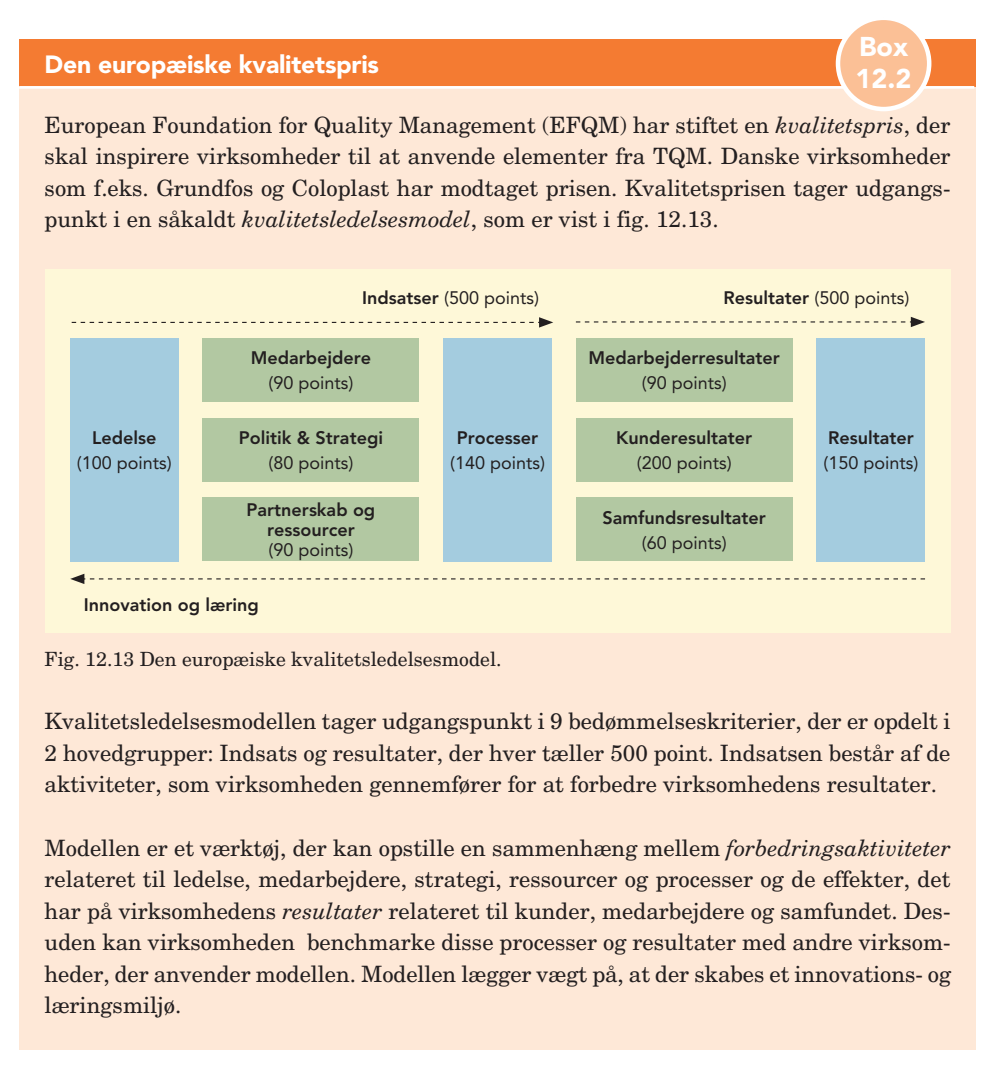
<style>
.page{position:relative;width:1007px;height:1082px;background:#fff}
.page>*{position:absolute;margin:0;border:0;box-sizing:border-box;transform-origin:0 0}
.t1{font:900 27px/31.5px "Avenir";color:#fff}
.t2{font:900 24.75px "Avenir";letter-spacing:-.01em;color:#fff}
.t3{font:22.5px/31.5px "New Century Schlbk";color:#231f20;text-align:justify}
.t4{font:19.57px "New Century Schlbk";color:#231f20}
.t5{font:800 18px/20.2px "Avenir";color:#231f20;text-align:center}
.t6{font:18px "Avenir";color:#231f20}
.s1{font-style:italic}
.s2{font-weight:800}
</style>
<div class="page">
<div style="left:19px;top:43px;width:957px;height:1006px;background:#fee8d7"></div>
<div style="left:19px;top:39px;width:957px;height:48px;background:#f47b32"></div>
<hr style="left:19px;top:86px;width:955px;height:3px;background:#fff">
<div style="left:836px;top:16px;width:95px;height:95px;background:#fbc096;border:4px solid #fff;border-radius:50%"></div>
<div style="left:45px;top:269px;width:905px;height:363px;background:#fef8d8"></div>
<svg style="left:576px;top:317px;width:349px;height:10px"></svg>
<svg style="left:72px;top:317px;width:481px;height:10px"></svg>
<svg style="left:70px;top:573px;width:855px;height:11px"></svg>
<div style="left:70px;top:338px;width:108px;height:223px;background:#a4ccdf"></div>
<div style="left:816px;top:338px;width:109px;height:223px;background:#a4ccdf"></div>
<div style="left:443px;top:338px;width:109px;height:223px;background:#a4ccdf"></div>
<div style="left:203px;top:338px;width:216px;height:63px;background:#b2c8a2"></div>
<div style="left:203px;top:417px;width:216px;height:64px;background:#b2c8a2"></div>
<div style="left:203px;top:497px;width:216px;height:64px;background:#b2c8a2"></div>
<div style="left:576px;top:338px;width:216px;height:63px;background:#b2c8a2"></div>
<div style="left:576px;top:417px;width:216px;height:64px;background:#b2c8a2"></div>
<div style="left:576px;top:497px;width:216px;height:64px;background:#b2c8a2"></div>
<p class="t1" style="left:855px;top:31px;width:57px">Box<br>12.2</p>
<p class="t2" style="left:45px;top:50px;width:336px">Den europæiske kvalitetspris</p>
<p class="t3" style="left:45px;top:109px;width:907px">European Foundation for Quality Management (EFQM) har stiftet en <span class="s1">kvalitetspris</span>, der skal inspirere virksomheder til at anvende elementer fra TQM. Danske virksomheder som f.eks. Grundfos og Coloplast har modtaget prisen. Kvalitetsprisen tager udgangs&shy;punkt i en såkaldt <span class="s1">kvalitetsledelsesmodel</span>, som er vist i fig. 12.13.</p>
<p class="t5" style="left:92px;top:427px;width:66px">Ledelse</p>
<p class="t6" style="left:77px;top:452px;width:97px">(100 points)</p>
<p class="t6" style="left:362px;top:287px;width:179px"><span class="s2">Indsatser</span> (500 points)</p>
<p class="t6" style="left:723px;top:287px;width:188px"><span class="s2">Resultater</span> (500 points)</p>
<p class="t5" style="left:251px;top:348px;width:122px">Medarbejdere</p>
<p class="t6" style="left:268px;top:372px;width:87px">(90 points)</p>
<p class="t5" style="left:239px;top:427px;width:146px">Politik &amp; Strategi</p>
<p class="t6" style="left:268px;top:452px;width:87px">(80 points)</p>
<p class="t5" style="left:247px;top:499px;width:130px">Partnerskab og ressourcer</p>
<p class="t6" style="left:268px;top:539px;width:87px">(90 points)</p>
<p class="t5" style="left:457px;top:427px;width:83px">Processer</p>
<p class="t6" style="left:450px;top:452px;width:97px">(140 points)</p>
<p class="t5" style="left:588px;top:348px;width:193px">Medarbejderresultater</p>
<p class="t6" style="left:642px;top:372px;width:87px">(90 points)</p>
<p class="t5" style="left:616px;top:427px;width:138px">Kunderesultater</p>
<p class="t6" style="left:637px;top:452px;width:97px">(200 points)</p>
<p class="t5" style="left:602px;top:507px;width:165px">Samfundsresultater</p>
<p class="t6" style="left:642px;top:531px;width:87px">(60 points)</p>
<p class="t5" style="left:828px;top:427px;width:87px">Resultater</p>
<p class="t6" style="left:823px;top:452px;width:97px">(150 points)</p>
<p class="t5" style="left:84px;top:594px;width:176px">Innovation og læring</p>
<p class="t4" style="left:45px;top:647px;width:458px">Fig. 12.13 Den europæiske kvalitetsledelsesmodel.</p>
<p class="t3" style="left:45px;top:705px;width:907px">Kvalitetsledelsesmodellen tager udgangspunkt i 9 bedømmelseskriterier, der er opdelt i 2 hovedgrupper: Indsats og resultater, der hver tæller 500 point. Indsatsen består af de aktiviteter, som virksomheden gennemfører for at forbedre virksomhedens resultater.</p>
<p class="t3" style="left:45px;top:831px;width:908px">Modellen er et værktøj, der kan opstille en sammenhæng mellem <span class="s1">forbedringsaktiviteter </span>relateret til ledelse, medarbejdere, strategi, ressourcer og processer og de effekter, det har på virksomhedens <span class="s1">resultater</span> relateret til kunder, medarbejdere og samfundet. Des&shy;uden kan virksomheden benchmarke disse processer og resultater med andre virksom&shy;heder, der anvender modellen. Modellen lægger vægt på, at der skabes et innovations- og læringsmiljø.</p>
</div>
